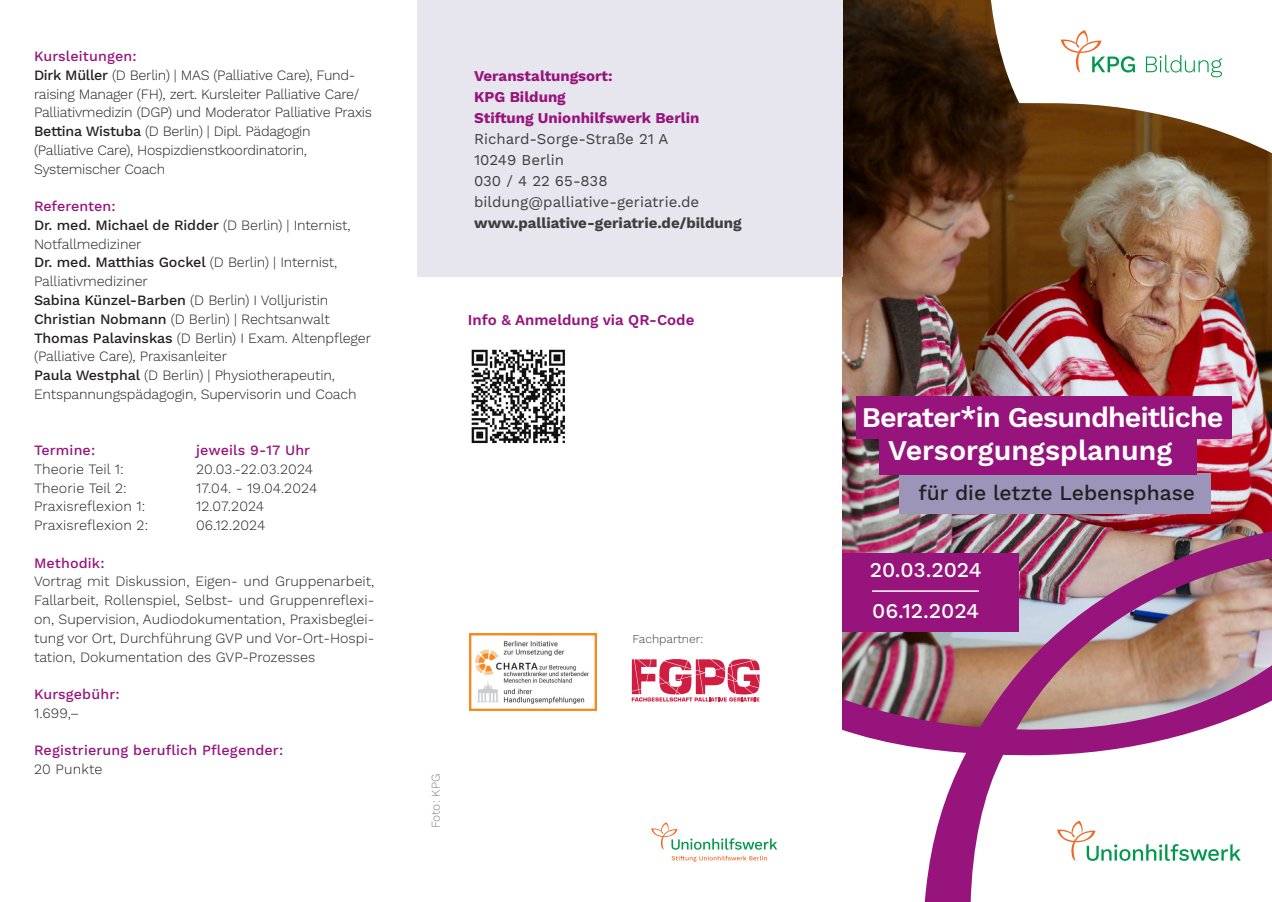
<style>
.page{position:relative;width:1272px;height:902px;background:#fff}
.page>*{position:absolute;margin:0;border:0;box-sizing:border-box;transform-origin:0 0}
.t1{font:600 28.5px/33.5px "Work Sans";letter-spacing:-.03em;color:#fff}
.t2{font:500 21px "Work Sans";color:#231f20}
.t3{font:500 21px/40.5px "Work Sans";color:#fff}
.t4{font:15px/21px "Work Sans";color:#3e3e3f}
.t5{font:700 15px/21px "Work Sans";color:#96147c}
.t6{font:700 15px "Work Sans";color:#3e3e3f}
.t7{font:600 15px "Work Sans";color:#96147c}
.t8{font:300 14.25px/18.8px "Work Sans";letter-spacing:-.01em;color:#231f20}
.t9{font:300 14.25px "Work Sans";letter-spacing:.01em;color:#231f20}
.t10{font:500 14.25px "Work Sans";letter-spacing:.01em;color:#96147c}
.t11{font:300 12px "Work Sans";color:#3e3e3f}
.t12{font:300 12px "Work Sans";color:#808285}
.s1{font-weight:500;color:#96147c}
.s2{font-weight:500}
</style>
<div class="page">
<img style="left:842px;top:0;width:429px;height:531px">
<svg style="left:989px;top:0;width:282px;height:161px"></svg>
<div style="left:899px;top:473px;width:311px;height:41px;background:#9d94b9"></div>
<div style="left:856px;top:396px;width:375px;height:42px;background:#96147c"></div>
<div style="left:879px;top:434px;width:318px;height:41px;background:#96147c"></div>
<img style="left:842px;top:531px;width:429px;height:370px">
<div style="left:842px;top:553px;width:177px;height:78px;background:#96147c"></div>
<hr style="left:872px;top:590px;width:106px;height:1px;background:#fff">
<div style="left:417px;top:0;width:425px;height:277px;background:#e7e5ee"></div>
<svg style="left:651px;top:822px;width:126px;height:27px"></svg>
<svg style="left:671px;top:855px;width:95px;height:6px"></svg>
<img style="left:469px;top:633px;width:128px;height:77px">
<svg style="left:631px;top:659px;width:128px;height:42px"></svg>
<img style="left:471px;top:349px;width:94px;height:95px">
<svg style="left:1057px;top:820px;width:183px;height:40px"></svg>
<p class="t8" style="left:34px;top:47px;width:339px"><span class="s1">Kursleitungen:<br></span><span class="s2">Dirk Müller</span> (D Berlin) | MAS (Palliative Care), Fund&shy;raising Manager (FH), zert. Kursleiter Palliative Care/ Palliativmedizin (DGP) und Moderator Palliative Praxis <span class="s2">Bettina Wistuba</span> (D Berlin) | Dipl. Pädagogin (Palliative Care), Hospizdienstkoordinatorin, Systemischer Coach</p>
<p class="t8" style="left:34px;top:197px;width:338px"><span class="s1">Referenten:<br></span><span class="s2">Dr. med. Michael de Ridder</span> (D Berlin) | Internist, Notfallmediziner<br><span class="s2">Dr. med. Matthias Gockel</span> (D Berlin) | Internist, Palliativmediziner<br><span class="s2">Sabina Künzel-Barben</span> (D Berlin) I Volljuristin <span class="s2">Christian Nobmann</span> (D Berlin) | Rechtsanwalt <span class="s2">Thomas Palavinskas</span> (D Berlin) I Exam. Altenpfleger (Palliative Care), Praxisanleiter<br><span class="s2">Paula Westphal</span> (D Berlin) | Physiotherapeutin, Entspannungspädagogin, Supervisorin und Coach</p>
<p class="t10" style="left:34px;top:442px;width:63px">Termine:</p>
<p class="t10" style="left:196px;top:442px;width:116px">jeweils 9-17 Uhr</p>
<p class="t9" style="left:34px;top:460px;width:91px">Theorie Teil 1:</p>
<p class="t9" style="left:196px;top:460px;width:118px">20.03.-22.03.2024</p>
<p class="t9" style="left:34px;top:479px;width:94px">Theorie Teil 2:</p>
<p class="t9" style="left:196px;top:479px;width:123px">17.04. - 19.04.2024</p>
<p class="t9" style="left:34px;top:498px;width:113px">Praxisreflexion 1:</p>
<p class="t8" style="left:196px;top:497px;width:70px">12.07.2024</p>
<p class="t9" style="left:34px;top:517px;width:116px">Praxisreflexion 2:</p>
<p class="t8" style="left:196px;top:516px;width:71px">06.12.2024</p>
<p class="t10" style="left:34px;top:554px;width:72px">Methodik:</p>
<p class="t8" style="left:34px;top:572px;width:342px;text-align:justify">Vortrag mit Diskussion, Eigen- und Gruppenarbeit, Fallarbeit, Rollenspiel, Selbst- und Gruppenreflexi&shy;on, Supervision, Audiodokumentation, Praxisbeglei&shy;tung vor Ort, Durchführung GVP und Vor-Ort-Hospi&shy;tation, Dokumentation des GVP-Prozesses</p>
<p class="t10" style="left:34px;top:685px;width:87px">Kursgebühr:</p>
<p class="t8" style="left:34px;top:704px;width:47px">1.699,–</p>
<p class="t10" style="left:34px;top:742px;width:251px">Registrierung beruflich Pflegender:</p>
<p class="t9" style="left:34px;top:760px;width:70px">20 Punkte</p>
<p class="t5" style="left:474px;top:66px;width:227px">Veranstaltungsort:<br>KPG Bildung<br>Stiftung Unionhilfswerk Berlin</p>
<p class="t4" style="left:474px;top:129px;width:227px">Richard-Sorge-Straße 21 A<br>10249 Berlin<br>030 / 4 22 65-838 bildung@palliative-geriatrie.de</p>
<p class="t6" style="left:474px;top:214px;width:269px">www.palliative-geriatrie.de/bildung</p>
<p class="t7" style="left:468px;top:311px;width:228px">Info &amp; Anmeldung via QR-Code</p>
<p class="t12" style="left:428px;top:828px;width:56px;rotate:-90deg">Foto: KPG</p>
<p class="t11" style="left:632px;top:631px;width:72px">Fachpartner:</p>
<h1 class="t1" style="left:888px;top:401px;width:337px;text-indent:-26px">Berater*in Gesundheitliche<br>Versorgungsplanung</h1>
<h2 class="t2" style="left:918px;top:480px;width:278px">für die letzte Lebensphase</h2>
<h2 class="t3" style="left:869px;top:551px;width:114px">20.03.2024<br>06.12.2024</h2>
</div>
